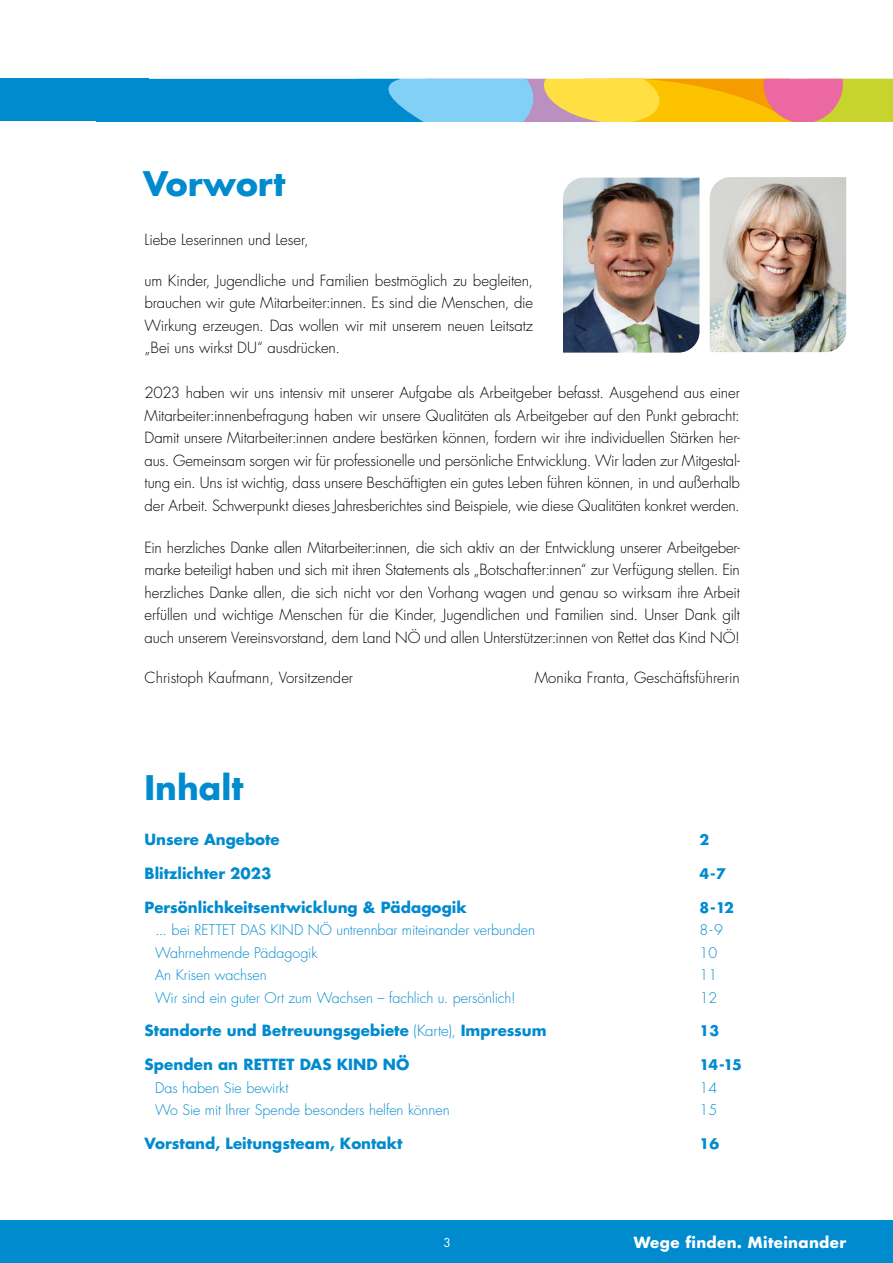
<style>
.page{position:relative;width:893px;height:1263px;background:#fff}
.page>*{position:absolute;margin:0;border:0;box-sizing:border-box;transform-origin:0 0}
.t1{font:700 33px "Futura";color:#008bcf}
.t2{font:300 15px/22.5px "Futura";letter-spacing:-.005em;color:#000;text-align:justify}
.t3{font:700 15px "Futura";color:#008bcf}
.t4{font:700 15px "Futura";letter-spacing:.025em;color:#fff}
.t5{font:300 14.25px "Futura";color:#008bcf}
.t6{font:700 14.25px "Futura";letter-spacing:-.075em;color:#008bcf}
.t7{font:12px "Futura";color:#fff}
.s1{font-size:15px}
.s2{font-weight:300}
</style>
<div class="page">
<div style="left:0;top:1220px;width:893px;height:43px;background:#008bcf"></div>
<svg style="left:148px;top:79px;width:745px;height:42px"></svg>
<div style="left:0;top:79px;width:148px;height:42px;background:#008bcf"></div>
<img style="left:563px;top:178px;width:136px;height:175px">
<img style="left:710px;top:177px;width:136px;height:175px">
<h1 class="t1" style="left:143px;top:162px;width:144px">Vorwort</h1>
<p class="t2" style="left:145px;top:229px;width:166px">Liebe Leserinnen und Leser,</p>
<p class="t2" style="left:145px;top:270px;width:390px">um Kinder, Jugendliche und Familien bestmöglich zu begleiten, brauchen wir gute Mitarbeiter:innen. Es sind die Menschen, die Wirkung erzeugen. Das wollen wir mit unserem neuen Leitsatz „Bei uns wirkst DU“ ausdrücken.</p>
<p class="t2" style="left:145px;top:382px;width:597px">2023 haben wir uns intensiv mit unserer Aufgabe als Arbeitgeber befasst. Ausgehend aus einer Mitarbeiter:innenbefragung haben wir unsere Qualitäten als Arbeitgeber auf den Punkt gebracht:<br>Damit unsere Mitarbeiter:innen andere bestärken können, fordern wir ihre individuellen Stärken her&shy;aus. Gemeinsam sorgen wir für professionelle und persönliche Entwicklung. Wir laden zur Mitgestal&shy;tung ein. Uns ist wichtig, dass unsere Beschäftigten ein gutes Leben führen können, in und außerhalb der Arbeit. Schwerpunkt dieses Jahresberichtes sind Beispiele, wie diese Qualitäten konkret werden.</p>
<p class="t2" style="left:145px;top:537px;width:597px">Ein herzliches Danke allen Mitarbeiter:innen, die sich aktiv an der Entwicklung unserer Arbeitgeber&shy;marke beteiligt haben und sich mit ihren Statements als „Botschafter:innen“ zur Verfügung stellen. Ein herzliches Danke allen, die sich nicht vor den Vorhang wagen und genau so wirksam ihre Arbeit erfüllen und wichtige Menschen für die Kinder, Jugendlichen und Familien sind. Unser Dank gilt auch unserem Vereinsvorstand, dem Land NÖ und allen Unterstützer:innen von Rettet das Kind NÖ!</p>
<p class="t2" style="left:145px;top:667px;width:210px">Christoph Kaufmann, Vorsitzender</p>
<p class="t2" style="left:535px;top:667px;width:207px">Monika Franta, Geschäftsführerin</p>
<h1 class="t1" style="left:145px;top:766px;width:100px">Inhalt</h1>
<p class="t3" style="left:145px;top:829px;width:137px">Unsere Angebote</p>
<p class="t6" style="left:700px;top:830px;width:11px">2</p>
<p class="t3" style="left:145px;top:863px;width:128px">Blitzlichter 2023</p>
<p class="t6" style="left:700px;top:864px;width:28px">4-7</p>
<p class="t3" style="left:145px;top:897px;width:324px">Persönlichkeitsentwicklung &amp; Pädagogik</p>
<p class="t6" style="left:700px;top:898px;width:36px">8-12</p>
<p class="t5" style="left:155px;top:921px;width:381px"><span class="s1">...</span> bei RETTET DAS KIND NÖ untrennbar miteinander verbunden</p>
<p class="t5" style="left:700px;top:921px;width:25px">8-9</p>
<p class="t5" style="left:155px;top:944px;width:164px">Wahrnehmende Pädagogik</p>
<p class="t5" style="left:700px;top:944px;width:19px">10</p>
<p class="t5" style="left:155px;top:966px;width:113px">An Krisen wachsen</p>
<p class="t5" style="left:700px;top:966px;width:19px">11</p>
<p class="t5" style="left:155px;top:989px;width:362px">Wir sind ein guter Ort zum Wachsen – fachlich u. persönlich!</p>
<p class="t5" style="left:700px;top:989px;width:19px">12</p>
<p class="t3" style="left:145px;top:1021px;width:403px">Standorte und Betreuungsgebiete <span class="s2">(Karte),</span> Impressum</p>
<p class="t6" style="left:700px;top:1021px;width:21px">13</p>
<p class="t3" style="left:145px;top:1054px;width:266px">Spenden an RETTET DAS KIND NÖ</p>
<p class="t6" style="left:700px;top:1055px;width:44px">14-15</p>
<p class="t5" style="left:155px;top:1079px;width:135px">Das haben Sie bewirkt</p>
<p class="t5" style="left:700px;top:1079px;width:19px">14</p>
<p class="t5" style="left:155px;top:1101px;width:296px">Wo Sie mit Ihrer Spende besonders helfen können</p>
<p class="t5" style="left:700px;top:1101px;width:19px">15</p>
<p class="t3" style="left:145px;top:1133px;width:259px">Vorstand, Leitungsteam, Kontakt</p>
<p class="t6" style="left:700px;top:1134px;width:21px">16</p>
<p class="t7" style="left:443px;top:1235px;width:9px">3</p>
<p class="t4" style="left:634px;top:1232px;width:214px">Wege finden. Miteinander</p>
</div>
